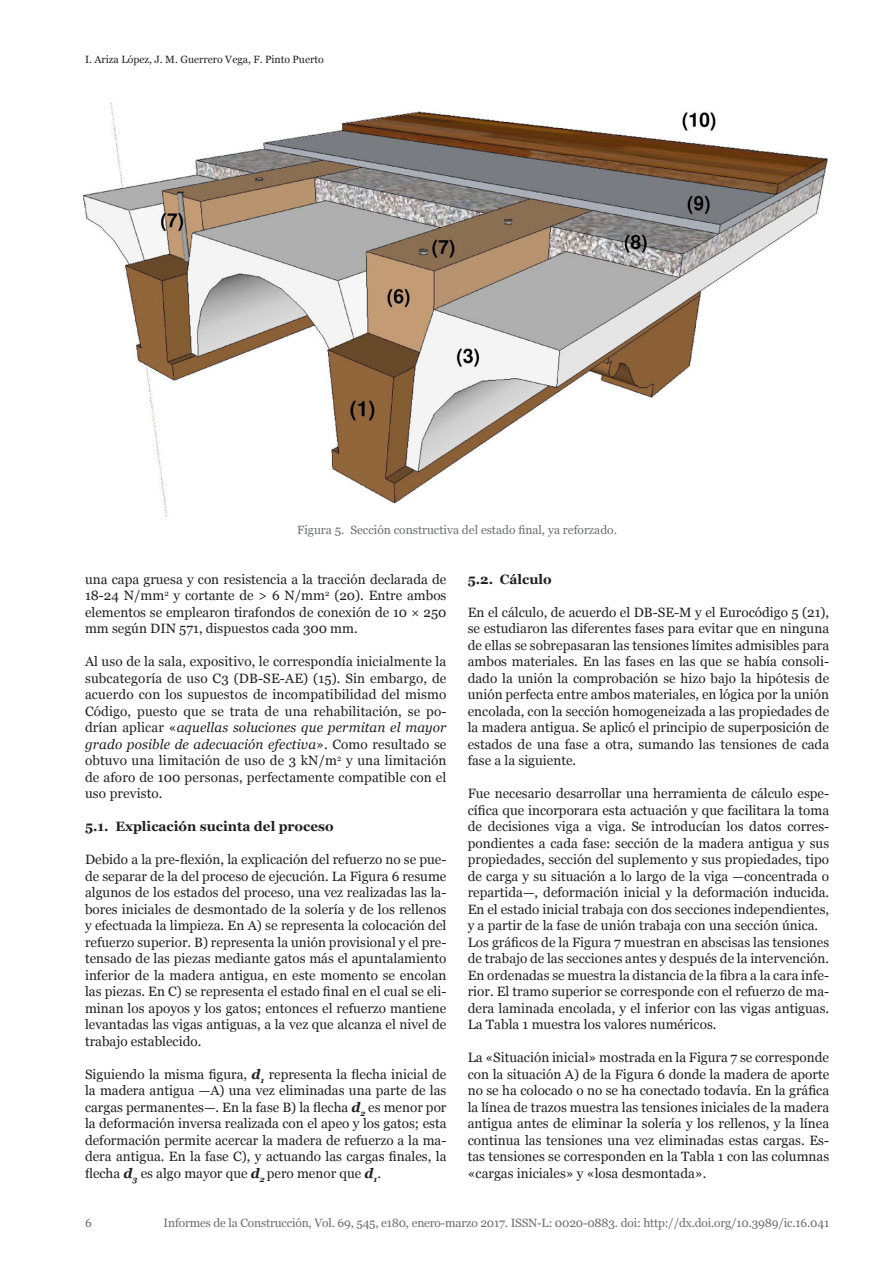
<style>
.page{position:relative;width:893px;height:1263px;background:#fff}
.page>*{position:absolute;margin:0;border:0;box-sizing:border-box;transform-origin:0 0}
.t1{font:13.5px/16.5px "Georgia";color:#231f20;text-align:justify}
.t2{font:700 13.5px "Georgia";color:#231f20}
.t3{font:12px "Georgia";letter-spacing:-.015em;color:#6c6d70}
.t4{font:10.5px "Georgia";color:#231f20}
.s1{font-style:italic}
.s2{font-weight:700;font-style:italic}
</style>
<div class="page">
<img style="left:83px;top:104px;width:745px;height:412px">
<p class="t4" style="left:85px;top:54px;width:240px">I. Ariza López, J. M. Guerrero Vega, F. Pinto Puerto</p>
<p class="t3" style="left:297px;top:523px;width:321px">Figura 5. Sección constructiva del estado final, ya reforzado.</p>
<p class="t1" style="left:85px;top:571px;width:363px">una capa gruesa y con resistencia a la tracción declarada de 18-24 N/mm<sup>2</sup> y cortante de &gt; 6 N/mm<sup>2</sup> (20). Entre ambos elementos se emplearon tirafondos de conexión de 10 × 250 mm según DIN 571, dispuestos cada 300 mm.</p>
<p class="t1" style="left:85px;top:653px;width:363px">Al uso de la sala, expositivo, le correspondía inicialmente la subcategoría de uso C3 (DB-SE-AE) (15). Sin embargo, de acuerdo con los supuestos de incompatibilidad del mismo Código, puesto que se trata de una rehabilitación, se po&shy;drían aplicar «<span class="s1">aquellas soluciones que permitan el mayor grado posible de adecuación efectiva</span>». Como resultado se obtuvo una limitación de uso de 3 kN/m<sup>2</sup> y una limitación de aforo de 100 personas, perfectamente compatible con el uso previsto.</p>
<p class="t2" style="left:85px;top:819px;width:250px">5.1. Explicación sucinta del proceso</p>
<p class="t1" style="left:85px;top:851px;width:363px">Debido a la pre-flexión, la explicación del refuerzo no se pue&shy;de separar de la del proceso de ejecución. La Figura 6 resume algunos de los estados del proceso, una vez realizadas las la&shy;bores iniciales de desmontado de la solería y de los rellenos y efectuada la limpieza. En A) se representa la colocación del refuerzo superior. B) representa la unión provisional y el pre&shy;tensado de las piezas mediante gatos más el apuntalamiento inferior de la madera antigua, en este momento se encolan las piezas. En C) se representa el estado final en el cual se eli&shy;minan los apoyos y los gatos; entonces el refuerzo mantiene levantadas las vigas antiguas, a la vez que alcanza el nivel de trabajo establecido.</p>
<p class="t1" style="left:85px;top:1066px;width:363px">Siguiendo la misma figura, <span class="s2">d</span><sub>1</sub> representa la flecha inicial de la madera antigua —A) una vez eliminadas una parte de las cargas permanentes—. En la fase B) la flecha <span class="s2">d</span><sub>2</sub> es menor por la deformación inversa realizada con el apeo y los gatos; esta deformación permite acercar la madera de refuerzo a la ma&shy;dera antigua. En la fase C), y actuando las cargas finales, la flecha <span class="s2">d</span><sub>3</sub> es algo mayor que <span class="s2">d</span><sub>2</sub> pero menor que <span class="s2">d</span><sub>1</sub>.</p>
<p class="t2" style="left:468px;top:571px;width:86px">5.2. Cálculo</p>
<p class="t1" style="left:468px;top:604px;width:363px">En el cálculo, de acuerdo el DB-SE-M y el Eurocódigo 5 (21), se estudiaron las diferentes fases para evitar que en ninguna de ellas se sobrepasaran las tensiones límites admisibles para ambos materiales. En las fases en las que se había consoli&shy;dado la unión la comprobación se hizo bajo la hipótesis de unión perfecta entre ambos materiales, en lógica por la unión encolada, con la sección homogeneizada a las propiedades de la madera antigua. Se aplicó el principio de superposición de estados de una fase a otra, sumando las tensiones de cada fase a la siguiente.</p>
<p class="t1" style="left:468px;top:785px;width:363px;text-align:left">Fue necesario desarrollar una herramienta de cálculo espe&shy;cífica que incorporara esta actuación y que facilitara la toma de decisiones viga a viga. Se introducían los datos corres&shy;pondientes a cada fase: sección de la madera antigua y sus propiedades, sección del suplemento y sus propiedades, tipo de carga y su situación a lo largo de la viga —concentrada o repartida—, deformación inicial y la deformación inducida.<br>En el estado inicial trabaja con dos secciones independientes, y a partir de la fase de unión trabaja con una sección única.<br>Los gráficos de la Figura 7 muestran en abscisas las tensiones de trabajo de las secciones antes y después de la intervención.<br>En ordenadas se muestra la distancia de la fibra a la cara infe&shy;rior. El tramo superior se corresponde con el refuerzo de ma&shy;dera laminada encolada, y el inferior con las vigas antiguas.<br>La Tabla 1 muestra los valores numéricos.</p>
<p class="t1" style="left:468px;top:1049px;width:363px">La «Situación inicial» mostrada en la Figura 7 se corresponde con la situación A) de la Figura 6 donde la madera de aporte no se ha colocado o no se ha conectado todavía. En la gráfica la línea de trazos muestra las tensiones iniciales de la madera antigua antes de eliminar la solería y los rellenos, y la línea continua las tensiones una vez eliminadas estas cargas. Es&shy;tas tensiones se corresponden en la Tabla 1 con las columnas «cargas iniciales» y «losa desmontada».</p>
<p class="t3" style="left:85px;top:1216px;width:8px">6</p>
<p class="t3" style="left:164px;top:1216px;width:667px">Informes de la Construcción, Vol. 69, 545, e180, enero-marzo 2017. ISSN-L: 0020-0883. doi: http://dx.doi.org/10.3989/ic.16.041</p>
</div>
